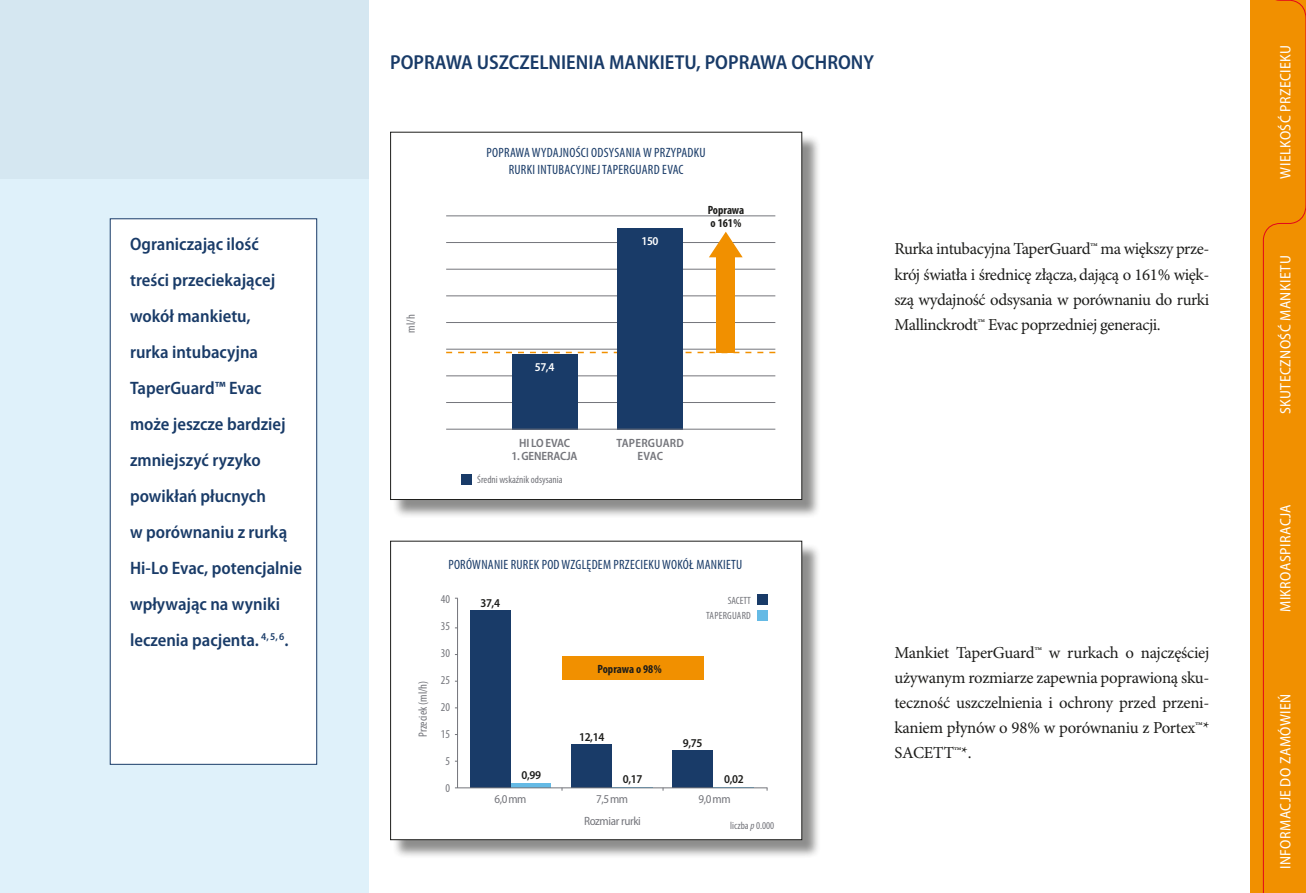
<style>
.page{position:relative;width:1306px;height:893px;background:#fff}
.page>*{position:absolute;margin:0;border:0;box-sizing:border-box;transform-origin:0 0}
.t1{font:600 semi-condensed 20.25px "Myriad Pro";color:#193b68}
.t2{font:600 semi-condensed 18px/36px "Myriad Pro";color:#193b68}
.t3{font:16.8px/25.2px "Minion Pro";letter-spacing:-.025em;color:#1d1d1b;text-align:justify}
.t4{font:semi-condensed 15.15px "Myriad Pro";letter-spacing:.03em;color:#fff}
.t5{font:condensed 13.5px/16.2px "Myriad Pro";letter-spacing:.02em;color:#193b68;text-align:center}
.t6{font:condensed 12px "Myriad Pro";color:#74757b}
.t7{font:semi-condensed 12px/22.2px "Myriad Pro";letter-spacing:-.03em;color:#74757b;text-align:center}
.t8{font:600 semi-condensed 12px "Myriad Pro";letter-spacing:-.03em;color:#1d1d1b}
.t9{font:700 condensed 12px/13.5px "Myriad Pro";color:#1d1d1b}
.t10{font:600 semi-condensed 12px "Myriad Pro";letter-spacing:-.005em;color:#74757b}
.t11{font:600 semi-condensed 12px/13.5px "Myriad Pro";letter-spacing:.02em;color:#74757b;text-align:center}
.t12{font:600 semi-condensed 12px "Myriad Pro";color:#fff}
.t13{font:condensed 10.5px "Myriad Pro";color:#74757b}
.s1{font-style:italic}
</style>
<div class="page">
<div style="left:0;top:0;width:369px;height:893px;background:#dff1fa"></div>
<div style="left:110px;top:218px;width:207px;height:547px;background:#fff;border:1px solid #193b68"></div>
<div style="left:392px;top:134px;width:428px;height:385px;background:#1d1d1b;opacity:.5"></div>
<div style="left:390px;top:132px;width:411px;height:367px;background:#fff"></div>
<div style="left:390px;top:132px;width:412px;height:368px;border:1px solid #1d1d1b"></div>
<svg style="left:446px;top:352px;width:329px;height:1px"></svg>
<hr style="left:446px;top:295px;width:329px;height:1px;background:#74757b">
<hr style="left:446px;top:402px;width:329px;height:1px;background:#74757b">
<hr style="left:446px;top:216px;width:329px;height:1px;background:#74757b">
<hr style="left:446px;top:375px;width:329px;height:1px;background:#74757b">
<hr style="left:446px;top:269px;width:329px;height:1px;background:#74757b">
<hr style="left:446px;top:349px;width:329px;height:1px;background:#74757b">
<hr style="left:446px;top:242px;width:329px;height:1px;background:#74757b">
<hr style="left:446px;top:322px;width:329px;height:1px;background:#74757b">
<div style="left:511px;top:354px;width:66px;height:75px;background:#193b68"></div>
<div style="left:617px;top:228px;width:66px;height:201px;background:#193b68"></div>
<hr style="left:446px;top:429px;width:329px;height:1px;background:#74757b">
<svg style="left:709px;top:232px;width:33px;height:25px"></svg>
<div style="left:716px;top:255px;width:19px;height:98px;background:#f19000"></div>
<div style="left:461px;top:475px;width:10px;height:10px;background:#193b68"></div>
<div style="left:392px;top:543px;width:428px;height:316px;background:#1d1d1b;opacity:.5"></div>
<div style="left:390px;top:541px;width:411px;height:299px;background:#fff"></div>
<div style="left:390px;top:541px;width:412px;height:299px;border:1px solid #1d1d1b"></div>
<hr style="left:510px;top:783px;width:41px;height:4px;background:#65bae5">
<div style="left:470px;top:610px;width:40px;height:177px;background:#193b68"></div>
<div style="left:571px;top:744px;width:41px;height:43px;background:#193b68"></div>
<div style="left:672px;top:750px;width:41px;height:37px;background:#193b68"></div>
<div style="left:562px;top:656px;width:141px;height:24px;background:#f19000"></div>
<div style="left:758px;top:595px;width:10px;height:10px;background:#193b68"></div>
<div style="left:758px;top:610px;width:10px;height:10px;background:#65bae5"></div>
<hr style="left:455px;top:787px;width:312px;height:1px;background:#74757b">
<hr style="left:457px;top:598px;width:1px;height:190px;background:#74757b">
<div style="left:1250px;top:0;width:55px;height:893px;background:#f19000"></div>
<svg style="left:1262px;top:0;width:43px;height:893px"></svg>
<p class="t2" style="left:130px;top:226px;width:174px">Ograniczając ilość treści przeciekającej wokół mankietu,<br>rurka intubacyjna<br>TaperGuard™ Evac może jeszcze bardziej zmniejszyć ryzyko powikłań płucnych<br>w porównaniu z rurką<br>Hi-Lo Evac, potencjalnie wpływając na wyniki leczenia pacjenta. <sup>4,</sup> <sup>5,</sup> <sup>6</sup>.</p>
<p class="t1" style="left:390px;top:51px;width:485px">POPRAWA USZCZELNIENIA MANKIETU, POPRAWA OCHRONY</p>
<p class="t6" style="left:404px;top:333px;width:19px;rotate:-90deg">ml/h</p>
<p class="t5" style="left:486px;top:145px;width:220px">POPRAWA WYDAJNOŚCI ODSYSANIA W PRZYPADKU<br>RURKI INTUBACYJNEJ TAPERGUARD EVAC</p>
<p class="t12" style="left:641px;top:234px;width:19px">150</p>
<p class="t9" style="left:707px;top:203px;width:38px">Poprawa o 161%</p>
<p class="t12" style="left:534px;top:361px;width:21px">57,4</p>
<p class="t10" style="left:519px;top:436px;width:52px">Hi Lo EVAC</p>
<p class="t10" style="left:511px;top:450px;width:43px">1. generacja</p>
<p class="t13" style="left:477px;top:474px;width:87px">Średni wskaźnik odsysania</p>
<p class="t11" style="left:616px;top:436px;width:68px">TAPERGUARD<br>EVAC</p>
<p class="t6" style="left:416px;top:737px;width:58px;rotate:-90deg">Przeciek (ml/h)</p>
<p class="t5" style="left:448px;top:557px;width:295px">PORÓWNANIE RUREK POD WZGLĘDEM PRZECIEKU WOKÓŁ MANKIETU</p>
<p class="t6" style="left:441px;top:592px;width:11px">40</p>
<p class="t6" style="left:441px;top:619px;width:11px">35</p>
<p class="t6" style="left:441px;top:646px;width:11px">30</p>
<p class="t6" style="left:441px;top:673px;width:11px">25</p>
<p class="t6" style="left:441px;top:700px;width:11px">20</p>
<p class="t6" style="left:441px;top:727px;width:11px">15</p>
<p class="t6" style="left:445px;top:754px;width:6px">5</p>
<p class="t6" style="left:445px;top:781px;width:6px">0</p>
<p class="t7" style="left:494px;top:788px;width:34px">6,0mm</p>
<p class="t7" style="left:584px;top:788px;width:58px">7,5mm<br>Rozmiar rurki</p>
<p class="t7" style="left:698px;top:788px;width:34px">9,0mm</p>
<p class="t13" style="left:727px;top:595px;width:25px">SACETT</p>
<p class="t8" style="left:480px;top:596px;width:21px">37,4</p>
<p class="t13" style="left:706px;top:610px;width:9px">Taper</p>
<p class="t13" style="left:727px;top:610px;width:11px">Guard</p>
<p class="t9" style="left:597px;top:662px;width:66px">Poprawa o 98%</p>
<p class="t8" style="left:579px;top:730px;width:27px">12,14</p>
<p class="t8" style="left:683px;top:736px;width:21px">9,75</p>
<p class="t8" style="left:521px;top:768px;width:21px">0,99</p>
<p class="t8" style="left:623px;top:772px;width:21px">0,17</p>
<p class="t8" style="left:724px;top:772px;width:21px">0,02</p>
<p class="t13" style="left:730px;top:820px;width:45px">liczba <span class="s1">p</span> 0.000</p>
<p class="t3" style="left:894px;top:237px;width:316px">Rurka intubacyjna TaperGuard™ ma większy prze&shy;krój światła i średnicę złącza, dającą o 161% więk&shy;szą wydajność odsysania w porównaniu do rurki Mallinckrodt™ Evac poprzedniej generacji.</p>
<p class="t3" style="left:894px;top:640px;width:316px">Mankiet TaperGuard™ w rurkach o najczęściej używanym rozmiarze zapewnia poprawioną sku&shy;teczność uszczelnienia i ochrony przed przeni&shy;kaniem płynów o 98% w porównaniu z Portex™* SACETT™*.</p>
<p class="t4" style="left:1276px;top:179px;width:133px;rotate:-90deg">WIELKOŚĆ PRZECIEKU</p>
<p class="t4" style="left:1276px;top:414px;width:159px;rotate:-90deg">Skuteczność MANKIETU</p>
<p class="t4" style="left:1276px;top:612px;width:109px;rotate:-90deg">MIKROASPIRACJA</p>
<p class="t4" style="left:1276px;top:869px;width:177px;rotate:-90deg">INFORMACJE DO ZAMÓWIEŃ</p>
</div>
